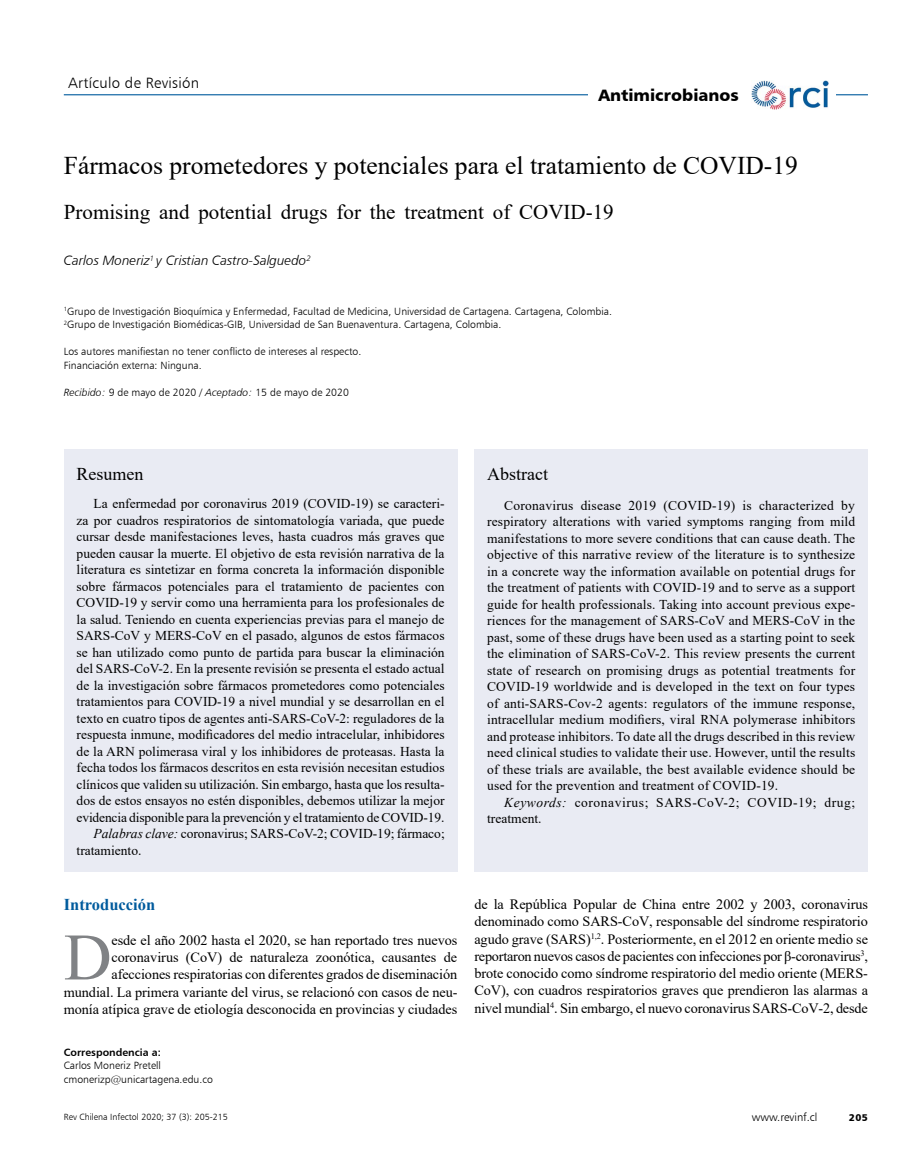
<style>
.page{position:relative;width:919px;height:1170px;background:#fff}
.page>*{position:absolute;margin:0;border:0;box-sizing:border-box;transform-origin:0 0}
.t1{font:66.3px "Times New Roman";color:#808285}
.t2{font:25.5px "Times New Roman";color:#000}
.t3{font:21px "Times New Roman";color:#000}
.t4{font:18px "Times New Roman";color:#000}
.t5{font:16.5px "Humanist 777 BT Black B";color:#000}
.t6{font:700 16.5px "Times New Roman";color:#005b9d}
.t7{font:15px "Humanist 777 BT Light B";letter-spacing:.02em;color:#000}
.t8{font:14.25px/17.2px "Times New Roman";letter-spacing:-.005em;color:#000;text-align:right}
.t9{font:13.5px/16.5px "Times New Roman";color:#000;text-align:justify}
.t10{font:13.5px/16.5px "Times New Roman";letter-spacing:.04em;color:#000}
.t11{font:13.5px "Humanist 777 BT Light Italic B";color:#000}
.t12{font:11.25px "Humanist 777 BT Light B";color:#000}
.t13{font:10.5px/13.5px "Humanist 777 BT Light B";color:#000}
.t14{font:10.5px "Humanist 777 BT Bold B";color:#000}
.t15{font:9.75px "Humanist 777 BT Black B";color:#000}
.t16{font:9px "Humanist 777 BT Light B";color:#000}
.s1{font-family:"Humanist 777 BT Light Italic B"}
.s2{font-style:italic}
</style>
<div class="page">
<hr style="left:64px;top:94px;width:803px;height:1px;background:#005b9d">
<div style="left:744px;top:80px;width:92px;height:30px;background:#fff"></div>
<img style="left:751px;top:80px;width:77px;height:30px">
<div style="left:587px;top:80px;width:162px;height:30px;background:#fff"></div>
<div style="left:64px;top:449px;width:393px;height:422px;background:#e9ebf3"></div>
<div style="left:474px;top:449px;width:393px;height:422px;background:#e9ebf3"></div>
<p class="t7" style="left:68px;top:73px;width:132px">Artículo de Revisión</p>
<p class="t5" style="left:598px;top:85px;width:142px">Antimicrobianos</p>
<h2 class="t2" style="left:64px;top:148px;width:735px">Fármacos prometedores y potenciales para el tratamiento de COVID-19</h2>
<h3 class="t3" style="left:64px;top:197px;width:551px">Promising and potential drugs for the treatment of COVID-19</h3>
<p class="t11" style="left:64px;top:252px;width:248px">Carlos Moneriz<sup>1</sup> y Cristian Castro-Salguedo<sup>2</sup></p>
<p class="t13" style="left:64px;top:304px;width:549px"><sup>1</sup>Grupo de Investigación Bioquímica y Enfermedad, Facultad de Medicina, Universidad de Cartagena. Cartagena, Colombia.<br><sup>2</sup>Grupo de Investigación Biomédicas-GIB, Universidad de San Buenaventura. Cartagena, Colombia.</p>
<p class="t13" style="left:64px;top:345px;width:299px">Los autores manifiestan no tener conflicto de intereses al respecto.<br>Financiación externa: Ninguna.</p>
<p class="t13" style="left:64px;top:385px;width:286px"><span class="s1">Recibido:</span> 9 de mayo de 2020 / <span class="s1">Aceptado:</span> 15 de mayo de 2020</p>
<h3 class="t4" style="left:77px;top:461px;width:68px">Resumen</h3>
<p class="t9" style="left:94px;top:495px;width:352px">La enfermedad por coronavirus 2019 (COVID-19) se caracteri-</p>
<p class="t9" style="left:77px;top:511px;width:369px">za por cuadros respiratorios de sintomatología variada, que puede</p>
<p class="t9" style="left:77px;top:528px;width:369px">cursar desde manifestaciones leves, hasta cuadros más graves que</p>
<p class="t9" style="left:77px;top:544px;width:369px">pueden causar la muerte. El objetivo de esta revisión narrativa de la</p>
<p class="t9" style="left:77px;top:561px;width:369px">literatura es sintetizar en forma concreta la información disponible</p>
<p class="t9" style="left:77px;top:577px;width:369px">sobre fármacos potenciales para el tratamiento de pacientes con</p>
<p class="t9" style="left:77px;top:594px;width:369px">COVID-19 y servir como una herramienta para los profesionales de</p>
<p class="t9" style="left:77px;top:610px;width:369px">la salud. Teniendo en cuenta experiencias previas para el manejo de</p>
<p class="t9" style="left:77px;top:627px;width:369px">SARS-CoV y MERS-CoV en el pasado, algunos de estos fármacos</p>
<p class="t9" style="left:77px;top:643px;width:369px">se han utilizado como punto de partida para buscar la eliminación</p>
<p class="t9" style="left:77px;top:660px;width:369px">del SARS-CoV-2. En la presente revisión se presenta el estado actual</p>
<p class="t9" style="left:77px;top:676px;width:369px">de la investigación sobre fármacos prometedores como potenciales</p>
<p class="t9" style="left:77px;top:693px;width:369px">tratamientos para COVID-19 a nivel mundial y se desarrollan en el</p>
<p class="t9" style="left:77px;top:709px;width:369px">texto en cuatro tipos de agentes anti-SARS-CoV-2: reguladores de la</p>
<p class="t9" style="left:77px;top:726px;width:369px">respuesta inmune, modificadores del medio intracelular, inhibidores</p>
<p class="t9" style="left:77px;top:742px;width:369px">de la ARN polimerasa viral y los inhibidores de proteasas. Hasta la</p>
<p class="t9" style="left:77px;top:759px;width:369px">fecha todos los fármacos descritos en esta revisión necesitan estudios</p>
<p class="t9" style="left:77px;top:775px;width:369px">clínicos que validen su utilización. Sin embargo, hasta que los resulta-</p>
<p class="t9" style="left:77px;top:792px;width:369px">dos de estos ensayos no estén disponibles, debemos utilizar la mejor</p>
<p class="t9" style="left:77px;top:808px;width:369px">evidencia disponible para la prevención y el tratamiento de COVID-19.</p>
<p class="t9" style="left:94px;top:825px;width:352px"><span class="s2">Palabras clave:</span> coronavirus; SARS-CoV-2; COVID-19; fármaco;</p>
<p class="t9" style="left:77px;top:841px;width:66px">tratamiento.</p>
<h3 class="t4" style="left:487px;top:461px;width:62px">Abstract</h3>
<p class="t9" style="left:487px;top:496px;width:369px;text-indent:17px">Coronavirus disease 2019 (COVID-19) is characterized by respiratory alterations with varied symptoms ranging from mild manifestations to more severe conditions that can cause death. The objective of this narrative review of the literature is to synthesize in a concrete way the information available on potential drugs for the treatment of patients with COVID-19 and to serve as a support guide for health professionals. Taking into account previous expe&shy;riences for the management of SARS-CoV and MERS-CoV in the past, some of these drugs have been used as a starting point to seek the elimination of SARS-CoV-2. This review presents the current state of research on promising drugs as potential treatments for COVID-19 worldwide and is developed in the text on four types of anti-SARS-Cov-2 agents: regulators of the immune response, intracellular medium modifiers, viral RNA polymerase inhibitors and protease inhibitors. To date all the drugs described in this review need clinical studies to validate their use. However, until the results of these trials are available, the best available evidence should be used for the prevention and treatment of COVID-19.</p>
<p class="t10" style="left:487px;top:793px;width:369px;text-indent:17px"><span class="s2">Keywords:</span> coronavirus; SARS-CoV-2; COVID-19; drug; treatment.</p>
<p class="t6" style="left:64px;top:892px;width:93px">Introducción</p>
<h1 class="t1" style="left:64px;top:910px;width:49px">D</h1>
<p class="t8" style="left:64px;top:931px;width:395px">esde el año 2002 hasta el 2020, se han reportado tres nuevos coronavirus (CoV) de naturaleza zoonótica, causantes de afecciones respiratorias con diferentes grados de diseminación mundial. La primera variante del virus, se relacionó con casos de neu&shy;monía atípica grave de etiología desconocida en provincias y ciudades</p>
<p class="t14" style="left:64px;top:1045px;width:98px">Correspondencia a:</p>
<p class="t13" style="left:64px;top:1058px;width:151px">Carlos Moneriz Pretell cmonerizp@unicartagena.edu.co</p>
<p class="t16" style="left:64px;top:1110px;width:166px">Rev Chilena Infectol 2020; 37 (3): 205-215</p>
<p class="t8" style="left:474px;top:895px;width:395px;text-align:justify">de la República Popular de China entre 2002 y 2003, coronavirus denominado como SARS-CoV, responsable del síndrome respiratorio agudo grave (SARS)<sup>1,2</sup>. Posteriormente, en el 2012 en oriente medio se reportaron nuevos casos de pacientes con infecciones por β-coronavirus<sup>3</sup>, brote conocido como síndrome respiratorio del medio oriente (MERS-CoV), con cuadros respiratorios graves que prendieron las alarmas a nivel mundial<sup>4</sup>. Sin embargo, el nuevo coronavirus SARS-CoV-2, desde</p>
<p class="t12" style="left:752px;top:1110px;width:67px">www.revinf.cl</p>
<p class="t15" style="left:848px;top:1111px;width:20px">205</p>
</div>
